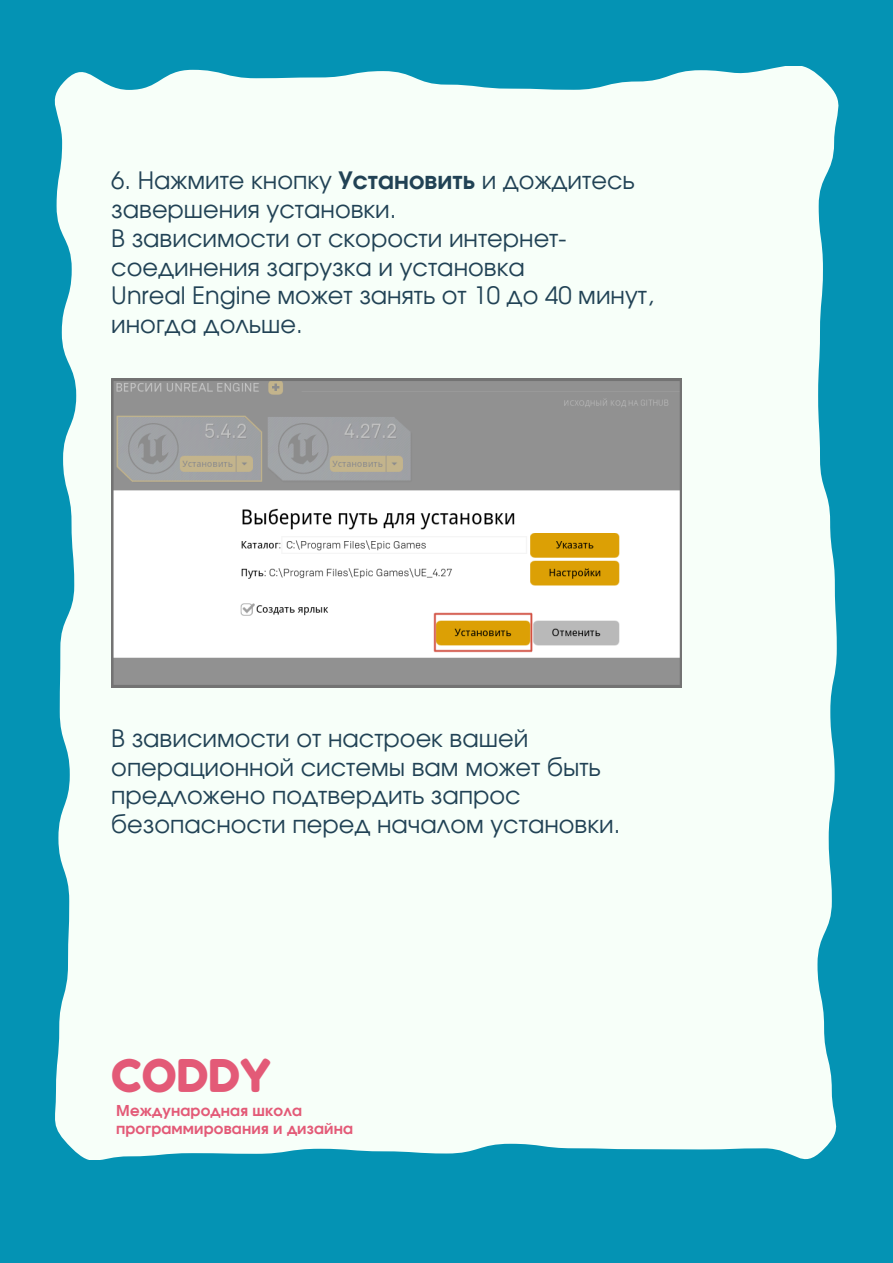
<style>
.page{position:relative;width:893px;height:1263px;background:#0493b4}
.page>*{position:absolute;margin:0;border:0;box-sizing:border-box;transform-origin:0 0}
.t1{font:45px "Fredoka One";color:#e35a77}
.t2{font:24px/28.7px "Evolventa";color:#214255}
.t3{font:700 15px "Evolventa";letter-spacing:.01em;color:#e35a77}
.s1{font-weight:700}
</style>
<div class="page">
<div style="left:55px;top:67px;width:783px;height:1092px;background:#f7fff9"></div>
<svg style="left:111px;top:379px;width:571px;height:308px;background:#c7c5bf"></svg>
<h2 class="t2" style="left:111px;top:168px;width:544px">6. Нажмите кнопку <span class="s1">Установить</span> и дождитесь завершения установки.<br>В зависимости от скорости интернет&shy;соединения загрузка и установка<br>Unreal Engine может занять от 10 до 40 минут, иногда дольше.</h2>
<p class="t2" style="left:111px;top:725px;width:510px">В зависимости от настроек вашей операционной системы вам может быть предложено подтвердить запрос безопасности перед началом установки.</p>
<p class="t1" style="left:111px;top:1048px;width:161px">CODDY</p>
<h2 class="t3" style="left:116px;top:1103px;width:187px">Международная школа</h2>
<p class="t3" style="left:116px;top:1121px;width:238px">программирования и дизайна</p>
</div>
